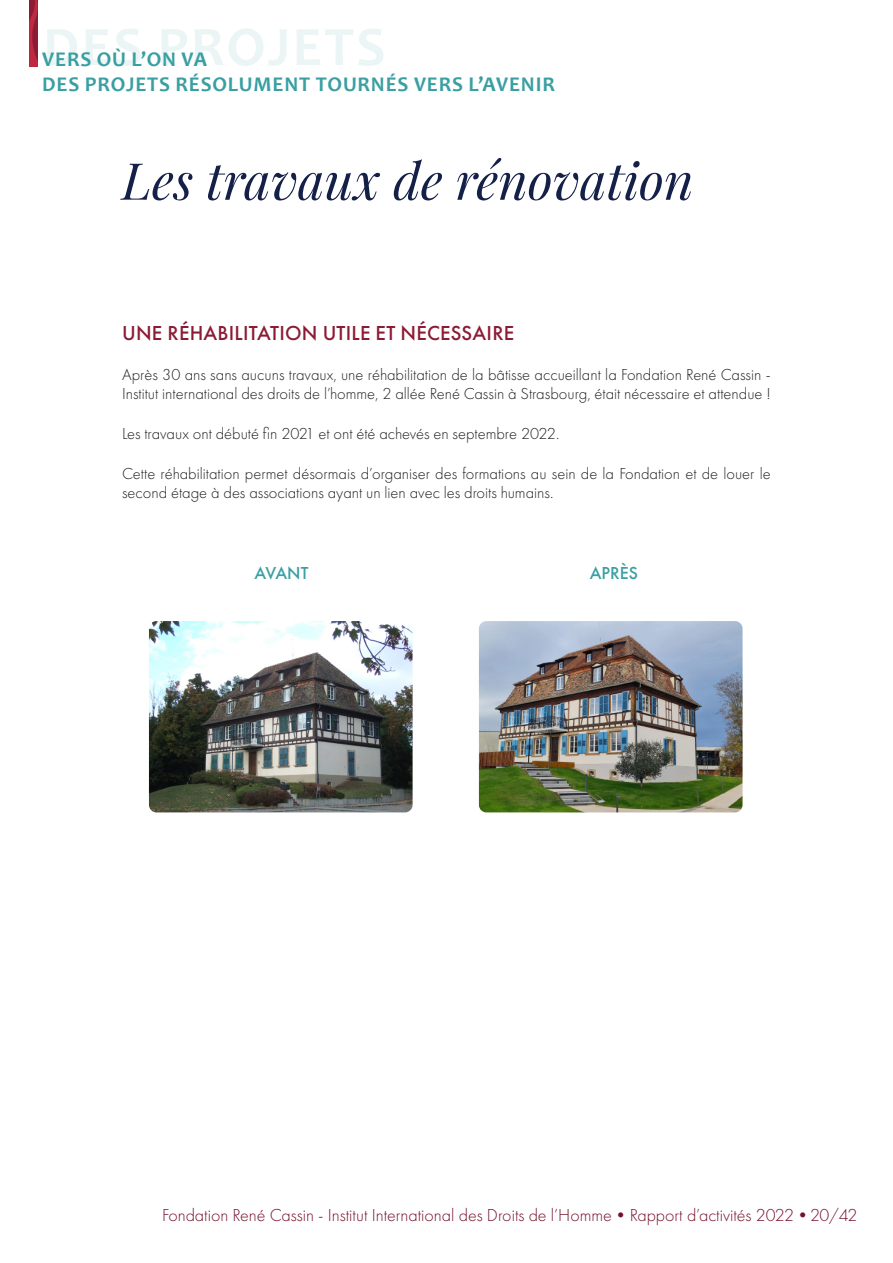
<style>
.page{position:relative;width:893px;height:1263px;background:#fff}
.page>*{position:absolute;margin:0;border:0;box-sizing:border-box;transform-origin:0 0}
.t1{font:700 56.25px "Candara";letter-spacing:.04em;color:#399fa2}
.section{font:italic 51px "Playfair Display";color:#152049}
.titre_de_section{font:700 21px "Candara";letter-spacing:.04em;color:#399fa2}
.t2{font:500 21px "Futura PT";letter-spacing:.01em;color:#8c1b34}
.t3{font:300 18px "Futura PT";color:#76102a}
.t4{font:500 18px "Futura PT";color:#399fa2}
.t5{font:300 16.5px/19.8px "Futura PT";color:#231f20}
.s1{font-style:inherit}
</style>
<div class="page">
<svg style="left:30px;top:0;width:8px;height:66px"></svg>
<img style="left:479px;top:621px;width:263px;height:191px">
<img style="left:149px;top:621px;width:264px;height:191px">
<h1 class="t1" style="left:43px;top:11px;width:344px">DES PROJETS</h1>
<p class="titre_de_section" style="left:42px;top:71px;width:514px">DES PROJETS RÉSOLUMENT TOURNÉS VERS L’AVENIR</p>
<p class="titre_de_section" style="left:42px;top:46px;width:166px">VERS OÙ L’ON VA</p>
<p class="section" style="left:122px;top:141px;width:573px">Les travaux de rénovation</p>
<p class="t2" style="left:122px;top:320px;width:394px">UNE RÉHABILITATION UTILE ET NÉCESSAIRE</p>
<p class="t5" style="left:122px;top:364px;width:650px">Après 30 ans sans aucuns travaux, une réhabilitation de la bâtisse accueillant la Fondation René Cassin -<br>Institut international des droits de l’homme, 2 allée René Cassin à Strasbourg, était nécessaire et attendue !</p>
<p class="t5" style="left:122px;top:424px;width:439px">Les travaux ont débuté fin 2021 et ont été achevés en septembre 2022.</p>
<p class="t5" style="left:122px;top:463px;width:650px">Cette réhabilitation permet désormais d’organiser des formations au sein de la Fondation et de louer le second étage à des associations ayant un lien avec les droits humains.</p>
<p class="t4" style="left:254px;top:563px;width:55px">AVANT</p>
<p class="t4" style="left:590px;top:563px;width:50px">APRÈS</p>
<p class="t3" style="left:162px;top:1205px;width:697px">Fondation René Cassin - Institut International des Droits de l’Homme•Rapport d’activités 2022<span class="s1">•20/42</span></p>
</div>
